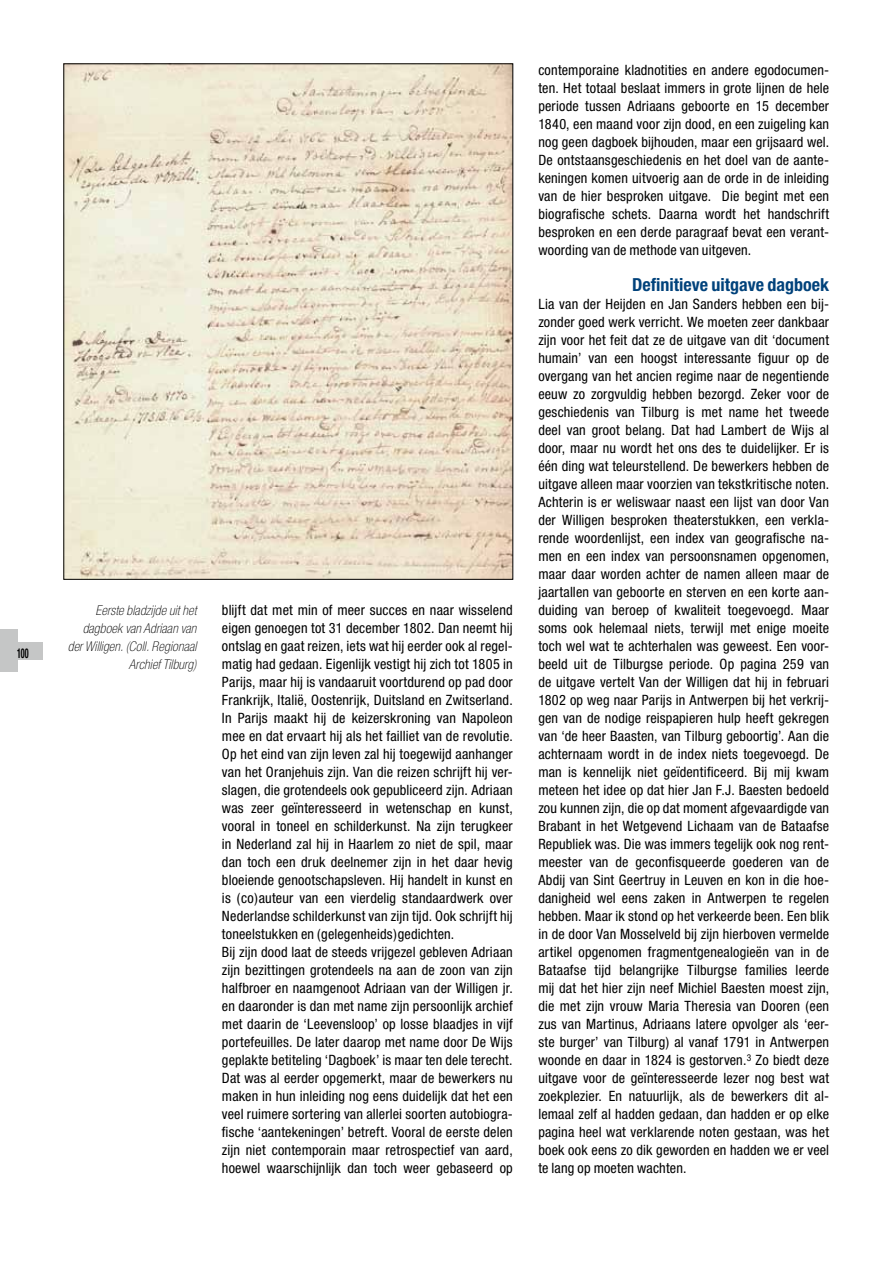
<style>
.page{position:relative;width:893px;height:1263px;background:#fff}
.page>*{position:absolute;margin:0;border:0;box-sizing:border-box;transform-origin:0 0}
.t1{font:700 condensed 18px "Helvetica Neue";color:#00427b}
.t2{font:condensed 14.25px/18px "Helvetica Neue";letter-spacing:.01em;color:#000;text-align:justify}
.t3{font:italic 100 condensed 13.5px/18px "Helvetica Neue";letter-spacing:.01em;color:#000;text-align:right}
.t4{font:700 condensed 13.5px "Helvetica Neue";color:#000;scale:.6 1}
</style>
<div class="page">
<div style="left:0;top:629px;width:17px;height:43px;background:#c5c6c6"></div>
<div style="left:0;top:642px;width:43px;height:17px;background:#c5c6c6"></div>
<img style="left:65px;top:65px;width:446px;height:513px">
<p class="t4" style="left:17px;top:645px;width:21px">100</p>
<p class="t3" style="left:68px;top:601px;width:130px">Eerste bladzijde uit het dagboek van Adriaan van der Willigen. (Coll. Regionaal<br>Archief Tilburg)</p>
<p class="t2" style="left:222px;top:601px;width:292px;text-align:left">blijft dat met min of meer succes en naar wisselend eigen genoegen tot 31 december 1802. Dan neemt hij ontslag en gaat reizen, iets wat hij eerder ook al regel&shy;matig had gedaan. Eigenlijk vestigt hij zich tot 1805 in Parijs, maar hij is vandaaruit voortdurend op pad door Frankrijk, Italië, Oostenrijk, Duitsland en Zwitserland.<br>In Parijs maakt hij de keizerskroning van Napoleon mee en dat ervaart hij als het failliet van de revolutie.<br>Op het eind van zijn leven zal hij toegewijd aanhanger van het Oranjehuis zijn. Van die reizen schrijft hij ver&shy;slagen, die grotendeels ook gepubliceerd zijn. Adriaan was zeer geïnteresseerd in wetenschap en kunst, vooral in toneel en schilderkunst. Na zijn terugkeer in Nederland zal hij in Haarlem zo niet de spil, maar dan toch een druk deelnemer zijn in het daar hevig bloeiende genootschapsleven. Hij handelt in kunst en is (co)auteur van een vierdelig standaardwerk over Nederlandse schilderkunst van zijn tijd. Ook schrijft hij toneelstukken en (gelegenheids)gedichten.<br>Bij zijn dood laat de steeds vrijgezel gebleven Adriaan zijn bezittingen grotendeels na aan de zoon van zijn halfbroer en naamgenoot Adriaan van der Willigen jr. en daaronder is dan met name zijn persoonlijk archief met daarin de ‘Leevensloop’ op losse blaadjes in vijf portefeuilles. De later daarop met name door De Wijs geplakte betiteling ‘Dagboek’ is maar ten dele terecht.<br>Dat was al eerder opgemerkt, maar de bewerkers nu maken in hun inleiding nog eens duidelijk dat het een veel ruimere sortering van allerlei soorten autobiogra&shy;fische ‘aantekeningen’ betreft. Vooral de eerste delen zijn niet contemporain maar retrospectief van aard, hoewel waarschijnlijk dan toch weer gebaseerd op</p>
<p class="t2" style="left:538px;top:61px;width:292px">contemporaine kladnotities en andere egodocumen&shy;ten. Het totaal beslaat immers in grote lijnen de hele periode tussen Adriaans geboorte en 15 december 1840, een maand voor zijn dood, en een zuigeling kan nog geen dagboek bijhouden, maar een grijsaard wel.<br>De ontstaansgeschiedenis en het doel van de aante&shy;keningen komen uitvoerig aan de orde in de inleiding van de hier besproken uitgave. Die begint met een biografische schets. Daarna wordt het handschrift besproken en een derde paragraaf bevat een verant&shy;woording van de methode van uitgeven.</p>
<p class="t1" style="left:632px;top:274px;width:199px">Definitieve uitgave dagboek</p>
<p class="t2" style="left:538px;top:295px;width:292px">Lia van der Heijden en Jan Sanders hebben een bij&shy;zonder goed werk verricht. We moeten zeer dankbaar zijn voor het feit dat ze de uitgave van dit ‘document humain’ van een hoogst interessante figuur op de overgang van het ancien regime naar de negentiende eeuw zo zorgvuldig hebben bezorgd. Zeker voor de geschiedenis van Tilburg is met name het tweede deel van groot belang. Dat had Lambert de Wijs al door, maar nu wordt het ons des te duidelijker. Er is één ding wat teleurstellend. De bewerkers hebben de uitgave alleen maar voorzien van tekstkritische noten.<br>Achterin is er weliswaar naast een lijst van door Van der Willigen besproken theaterstukken, een verkla&shy;rende woordenlijst, een index van geografische na&shy;men en een index van persoonsnamen opgenomen, maar daar worden achter de namen alleen maar de jaartallen van geboorte en sterven en een korte aan&shy;duiding van beroep of kwaliteit toegevoegd. Maar soms ook helemaal niets, terwijl met enige moeite toch wel wat te achterhalen was geweest. Een voor&shy;beeld uit de Tilburgse periode. Op pagina 259 van de uitgave vertelt Van der Willigen dat hij in februari 1802 op weg naar Parijs in Antwerpen bij het verkrij&shy;gen van de nodige reispapieren hulp heeft gekregen van ‘de heer Baasten, van Tilburg geboortig’. Aan die achternaam wordt in de index niets toegevoegd. De man is kennelijk niet geïdentificeerd. Bij mij kwam meteen het idee op dat hier Jan F.J. Baesten bedoeld zou kunnen zijn, die op dat moment afgevaardigde van Brabant in het Wetgevend Lichaam van de Bataafse Republiek was. Die was immers tegelijk ook nog rent&shy;meester van de geconfisqueerde goederen van de Abdij van Sint Geertruy in Leuven en kon in die hoe&shy;danigheid wel eens zaken in Antwerpen te regelen hebben. Maar ik stond op het verkeerde been. Een blik in de door Van Mosselveld bij zijn hierboven vermelde artikel opgenomen fragmentgenealogieën van in de Bataafse tijd belangrijke Tilburgse families leerde mij dat het hier zijn neef Michiel Baesten moest zijn, die met zijn vrouw Maria Theresia van Dooren (een zus van Martinus, Adriaans latere opvolger als ‘eer&shy;ste burger’ van Tilburg) al vanaf 1791 in Antwerpen woonde en daar in 1824 is gestorven.<sup>3</sup> Zo biedt deze uitgave voor de geïnteresseerde lezer nog best wat zoekplezier. En natuurlijk, als de bewerkers dit al&shy;lemaal zelf al hadden gedaan, dan hadden er op elke pagina heel wat verklarende noten gestaan, was het boek ook eens zo dik geworden en hadden we er veel te lang op moeten wachten.</p>
</div>
